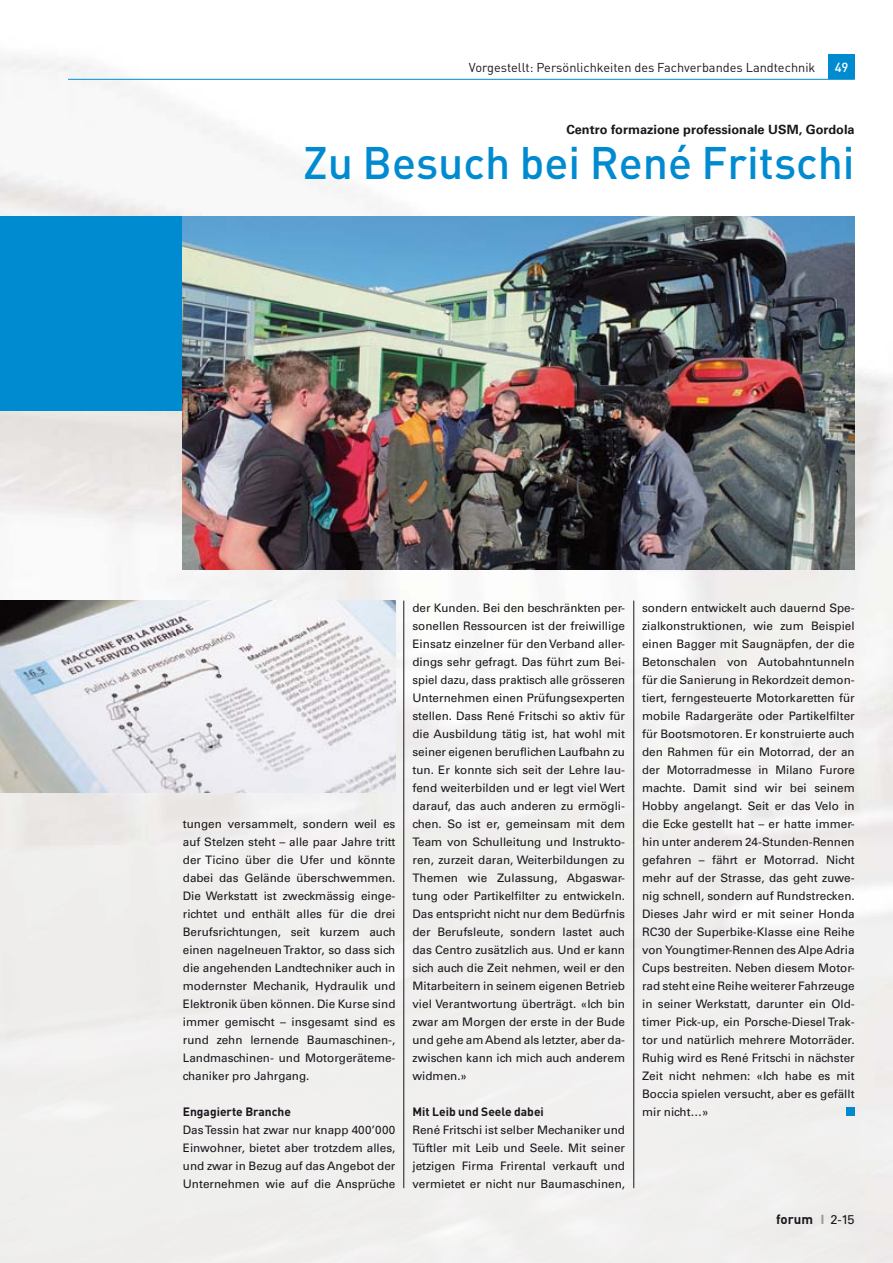
<style>
.page{position:relative;width:893px;height:1263px;background:#fff}
.page>*{position:absolute;margin:0;border:0;box-sizing:border-box;transform-origin:0 0}
.t1{font:500 45px "DIN";color:#008bd0}
.t2{font:700 13.35px "DIN";color:#1a171c}
.t3{font:500 13.05px "DIN";color:#fff}
.t4{font:12.75px "DIN";color:#1a171c}
.t5{font:700 12.75px "Univers";color:#1a171c}
.t6{font:700 12px "DIN";color:#1a171c}
.t7{font:11.7px/18px "Univers";color:#1a171c;text-align:justify}
.s1{font-family:"Univers";font-size:12.75px;color:#9c9d9f}
.s2{font-family:"Univers";font-weight:400;font-size:12.75px}
</style>
<div class="page">
<img style="left:0;top:55px;width:893px;height:1208px">
<img style="left:0;top:601px;width:395px;height:191px">
<div style="left:0;top:216px;width:183px;height:194px;background:#008bd0"></div>
<div style="left:828px;top:54px;width:27px;height:25px;background:#008bd0"></div>
<hr style="left:68px;top:79px;width:787px;height:1px;background:#008bd0">
<hr style="left:403px;top:601px;width:1px;height:587px;background:#1a171c">
<hr style="left:633px;top:601px;width:1px;height:587px;background:#1a171c">
<img style="left:183px;top:216px;width:672px;height:354px">
<div style="left:846px;top:1107px;width:9px;height:9px;background:#008bd0"></div>
<p class="t4" style="left:469px;top:63px;width:348px">Vorgestellt: Persönlichkeiten des Fachverbandes Landtechnik</p>
<p class="t3" style="left:835px;top:63px;width:15px">49</p>
<p class="t5" style="left:566px;top:125px;width:290px">Centro formazione professionale USM, Gordola</p>
<h1 class="t1" style="left:303px;top:146px;width:553px">Zu Besuch bei René Fritschi</h1>
<p class="t7" style="left:183px;top:816px;width:214px">tungen versammelt, sondern weil es auf Stelzen steht – alle paar Jahre tritt der Ticino über die Ufer und könnte dabei das Gelände überschwemmen.<br>Die Werkstatt ist zweckmässig einge&shy;richtet und enthält alles für die drei Berufsrichtungen, seit kurzem auch einen nagelneuen Traktor, so dass sich die angehenden Landtechniker auch in modernster Mechanik, Hydraulik und Elektronik üben können. Die Kurse sind immer gemischt – insgesamt sind es rund zehn lernende Baumaschinen-, Landmaschinen- und Motorgeräteme&shy;chaniker pro Jahrgang.</p>
<p class="t6" style="left:183px;top:1107px;width:110px">Engagierte Branche</p>
<p class="t7" style="left:183px;top:1122px;width:214px">Das Tessin hat zwar nur knapp 400’000<br>Einwohner, bietet aber trotzdem alles, und zwar in Bezug auf das Angebot der Unternehmen wie auf die Ansprüche</p>
<p class="t7" style="left:412px;top:600px;width:214px">der Kunden. Bei den beschränkten per&shy;sonellen Ressourcen ist der freiwillige Einsatz einzelner für den Verband aller&shy;dings sehr gefragt. Das führt zum Bei&shy;spiel dazu, dass praktisch alle grösseren Unternehmen einen Prüfungsexperten stellen. Dass René Fritschi so aktiv für die Ausbildung tätig ist, hat wohl mit seiner eigenen beruflichen Laufbahn zu tun. Er konnte sich seit der Lehre lau&shy;fend weiterbilden und er legt viel Wert darauf, das auch anderen zu ermögli&shy;chen. So ist er, gemeinsam mit dem Team von Schulleitung und Instrukto&shy;ren, zurzeit daran, Weiterbildungen zu Themen wie Zulassung, Abgaswar&shy;tung oder Partikelfilter zu entwickeln.<br>Das entspricht nicht nur dem Bedürfnis der Berufsleute, sondern lastet auch das Centro zusätzlich aus. Und er kann sich auch die Zeit nehmen, weil er den Mitarbeitern in seinem eigenen Betrieb viel Verantwortung überträgt. «Ich bin zwar am Morgen der erste in der Bude und gehe am Abend als letzter, aber da&shy;zwischen kann ich mich auch anderem widmen.»</p>
<p class="t6" style="left:412px;top:1107px;width:133px">Mit Leib und Seele dabei</p>
<p class="t7" style="left:412px;top:1122px;width:214px">René Fritschi ist selber Mechaniker und Tüftler mit Leib und Seele. Mit seiner jetzigen Firma Frirental verkauft und vermietet er nicht nur Baumaschinen,</p>
<p class="t7" style="left:642px;top:600px;width:214px">sondern entwickelt auch dauernd Spe&shy;zialkonstruktionen, wie zum Beispiel einen Bagger mit Saugnäpfen, der die Betonschalen von Autobahntunneln für die Sanierung in Rekordzeit demon&shy;tiert, ferngesteuerte Motorkaretten für mobile Radargeräte oder Partikelfilter für Bootsmotoren. Er konstruierte auch den Rahmen für ein Motorrad, der an der Motorradmesse in Milano Furore machte. Damit sind wir bei seinem Hobby angelangt. Seit er das Velo in die Ecke gestellt hat – er hatte immer&shy;hin unter anderem 24-Stunden-Rennen gefahren – fährt er Motorrad. Nicht mehr auf der Strasse, das geht zuwe&shy;nig schnell, sondern auf Rundstrecken.<br>Dieses Jahr wird er mit seiner Honda RC30 der Superbike-Klasse eine Reihe von Youngtimer-Rennen des Alpe Adria Cups bestreiten. Neben diesem Motor&shy;rad steht eine Reihe weiterer Fahrzeuge in seiner Werkstatt, darunter ein Old&shy;timer Pick-up, ein Porsche-Diesel Trak&shy;tor und natürlich mehrere Motorräder.<br>Ruhig wird es René Fritschi in nächster Zeit nicht nehmen: «Ich habe es mit Boccia spielen versucht, aber es gefällt mir nicht…»</p>
<p class="t2" style="left:776px;top:1214px;width:80px">forum <span class="s1">I</span> <span class="s2">2-15</span></p>
</div>
